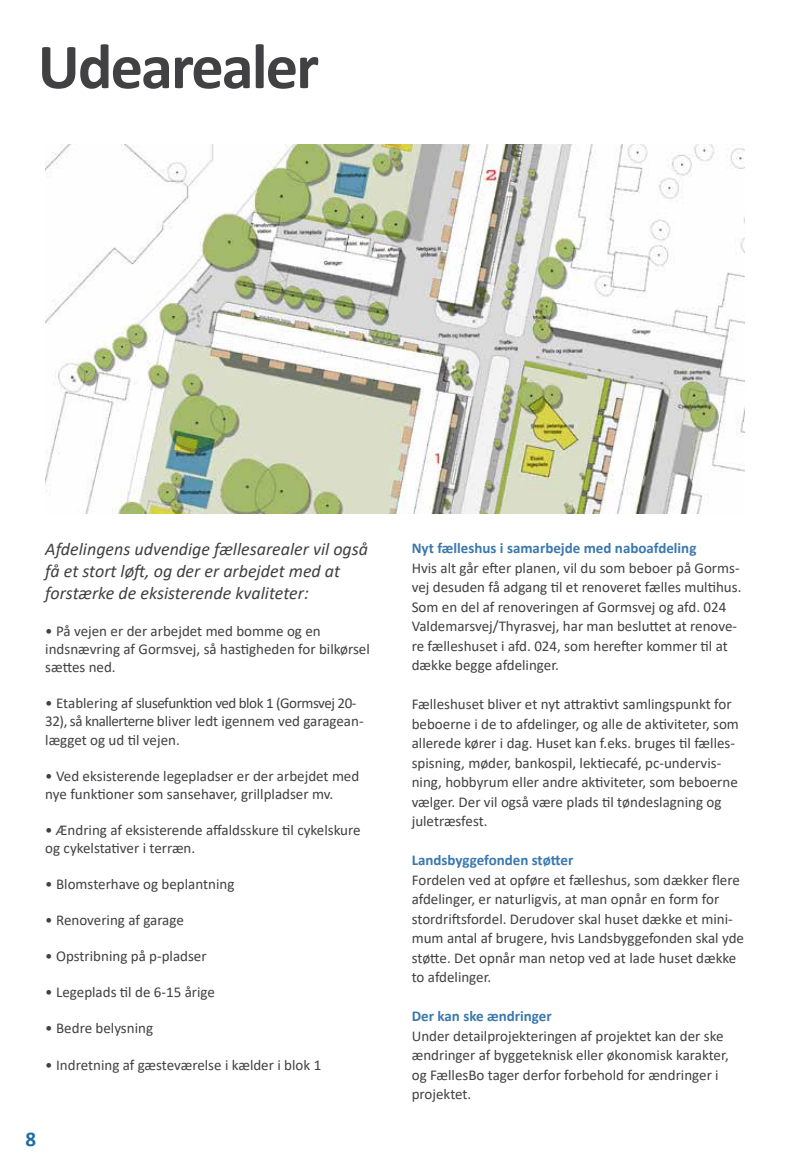
<style>
.page{position:relative;width:808px;height:1170px;background:#fff}
.page>*{position:absolute;margin:0;border:0;box-sizing:border-box;transform-origin:0 0}
.t1{font:700 64.5px "Calibri";letter-spacing:-.03em;color:#414042}
.t2{font:700 21px "Calibri";color:#1e6ea6}
.t3{font:italic 18px/21.8px "Calibri";color:#414042}
.t4{font:15px/19.5px "Calibri";color:#414042}
.t5{font:700 15px "Calibri";color:#3a78ad}
</style>
<div class="page">
<img style="left:45px;top:145px;width:699px;height:368px">
<h1 class="t1" style="left:38px;top:21px;width:283px">Udearealer</h1>
<p class="t3" style="left:45px;top:537px;width:324px">Afdelingens udvendige fællesarealer vil også få et stort løft, og der er arbejdet med at forstærke de eksisterende kvaliteter:</p>
<p class="t4" style="left:45px;top:622px;width:326px;line-height:18px">• På vejen er der arbejdet med bomme og en indsnævring af Gormsvej, så hastigheden for bilkørsel sættes ned.</p>
<p class="t4" style="left:45px;top:694px;width:320px;line-height:18px">• Etablering af slusefunktion ved blok 1 (Gormsvej 20-<br>32), så knallerterne bliver ledt igennem ved garagean&shy;lægget og ud til vejen.</p>
<p class="t4" style="left:45px;top:766px;width:315px;line-height:18px">• Ved eksisterende legepladser er der arbejdet med nye funktioner som sansehaver, grillpladser mv.</p>
<p class="t4" style="left:45px;top:820px;width:317px;line-height:18px">• Ændring af eksisterende affaldsskure til cykelskure og cykelstativer i terræn.</p>
<p class="t4" style="left:45px;top:873px;width:191px">• Blomsterhave og beplantning</p>
<p class="t4" style="left:45px;top:909px;width:140px">• Renovering af garage</p>
<p class="t4" style="left:45px;top:945px;width:163px">• Opstribning på p-pladser</p>
<p class="t4" style="left:45px;top:981px;width:171px">• Legeplads til de 6-15 årige</p>
<p class="t4" style="left:45px;top:1017px;width:109px">• Bedre belysning</p>
<p class="t4" style="left:45px;top:1054px;width:277px">• Indretning af gæsteværelse i kælder i blok 1</p>
<h2 class="t2" style="left:26px;top:1123px;width:12px">8</h2>
<p class="t5" style="left:412px;top:537px;width:286px">Nyt fælleshus i samarbejde med naboafdeling</p>
<p class="t4" style="left:412px;top:557px;width:331px">Hvis alt går efter planen, vil du som beboer på Gorms&shy;vej desuden få adgang til et renoveret fælles multihus.<br>Som en del af renoveringen af Gormsvej og afd. 024<br>Valdemarsvej/Thyrasvej, har man besluttet at renove&shy;re fælleshuset i afd. 024, som herefter kommer til at dække begge afdelinger.</p>
<p class="t4" style="left:412px;top:694px;width:329px">Fælleshuset bliver et nyt attraktivt samlingspunkt for beboerne i de to afdelinger, og alle de aktiviteter, som allerede kører i dag. Huset kan f.eks. bruges til fælles&shy;spisning, møder, bankospil, lektiecafé, pc-undervis&shy;ning, hobbyrum eller andre aktiviteter, som beboerne vælger. Der vil også være plads til tøndeslagning og juletræsfest.</p>
<p class="t5" style="left:412px;top:849px;width:163px">Landsbyggefonden støtter</p>
<p class="t4" style="left:412px;top:869px;width:334px">Fordelen ved at opføre et fælleshus, som dækker flere afdelinger, er naturligvis, at man opnår en form for stordriftsfordel. Derudover skal huset dække et mini&shy;mum antal af brugere, hvis Landsbyggefonden skal yde støtte. Det opnår man netop ved at lade huset dække to afdelinger.</p>
<p class="t5" style="left:412px;top:1005px;width:141px">Der kan ske ændringer</p>
<p class="t4" style="left:412px;top:1025px;width:318px">Under detailprojekteringen af projektet kan der ske ændringer af byggeteknisk eller økonomisk karakter, og FællesBo tager derfor forbehold for ændringer i projektet.</p>
</div>
